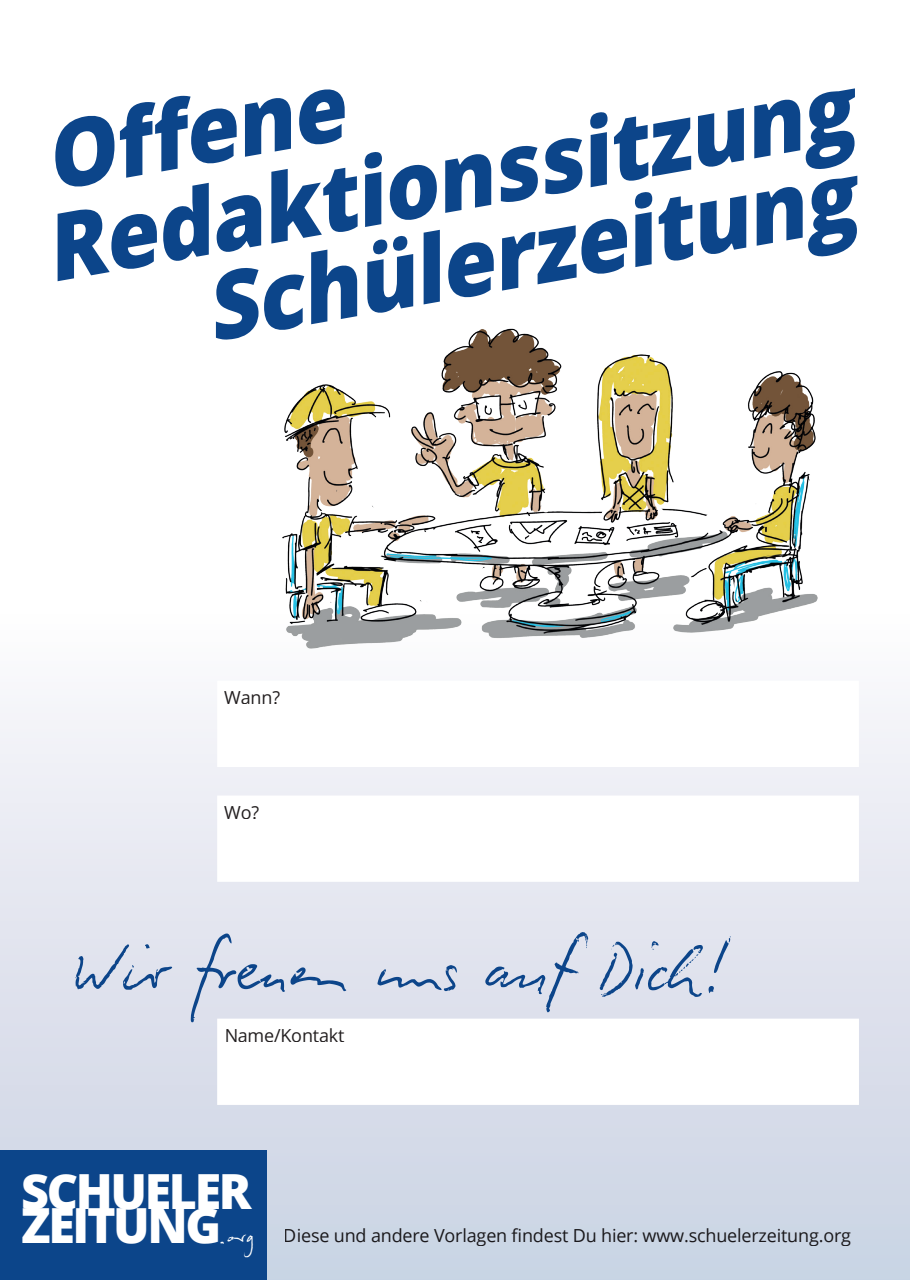
<style>
.page{position:relative;width:910px;height:1280px;background:#fff}
.page>*{position:absolute;margin:0;border:0;box-sizing:border-box;transform-origin:0 0}
.t1{font:italic 800 93px "Open Sans";color:#0c458a;scale:.93 1}
.t2{font:72px "Biro Script Plus";color:#0c458a;scale:.88 1}
.t3{font:800 48.45px "Open Sans";letter-spacing:-.05em;color:#fff}
.t4{font:18px "Open Sans";letter-spacing:-.01em;color:#231f20}
.s1{font-family:"Biro Script Plus";font-weight:400;font-size:24.15px}
</style>
<div class="page">
<div style="left:0;top:497px;width:910px;height:783px;background:linear-gradient(to bottom,#fff,#c9d1e2)"></div>
<img style="left:270px;top:328px;width:560px;height:341px">
<div style="left:217px;top:681px;width:642px;height:86px;background:#fff"></div>
<div style="left:217px;top:795px;width:642px;height:87px;background:#fff"></div>
<div style="left:217px;top:1019px;width:642px;height:86px;background:#fff"></div>
<div style="left:0;top:1150px;width:267px;height:130px;background:#0c458a"></div>
<h1 class="t1" style="left:33px;top:88px;width:326px;rotate:-10deg">Offene</h1>
<h1 class="t1" style="left:33px;top:179px;width:881px;rotate:-10deg">Redaktionssitzung</h1>
<h1 class="t1" style="left:194px;top:239px;width:708px;rotate:-10deg">Schülerzeitung</h1>
<p class="t4" style="left:224px;top:685px;width:57px">Wann?</p>
<p class="t4" style="left:224px;top:800px;width:36px">Wo?</p>
<h2 class="t2" style="left:74px;top:922px;width:749px">Wir freuen uns auf Dich!</h2>
<p class="t4" style="left:224px;top:1023px;width:122px">Name/Kontakt</p>
<h3 class="t3" style="left:21px;top:1154px;width:232px">SCHUELER</h3>
<h3 class="t3" style="left:21px;top:1188px;width:235px">ZEITUNG<span class="s1">.org</span></h3>
<p class="t4" style="left:284px;top:1223px;width:569px">Diese und andere Vorlagen findest Du hier: www.schuelerzeitung.org</p>
</div>
